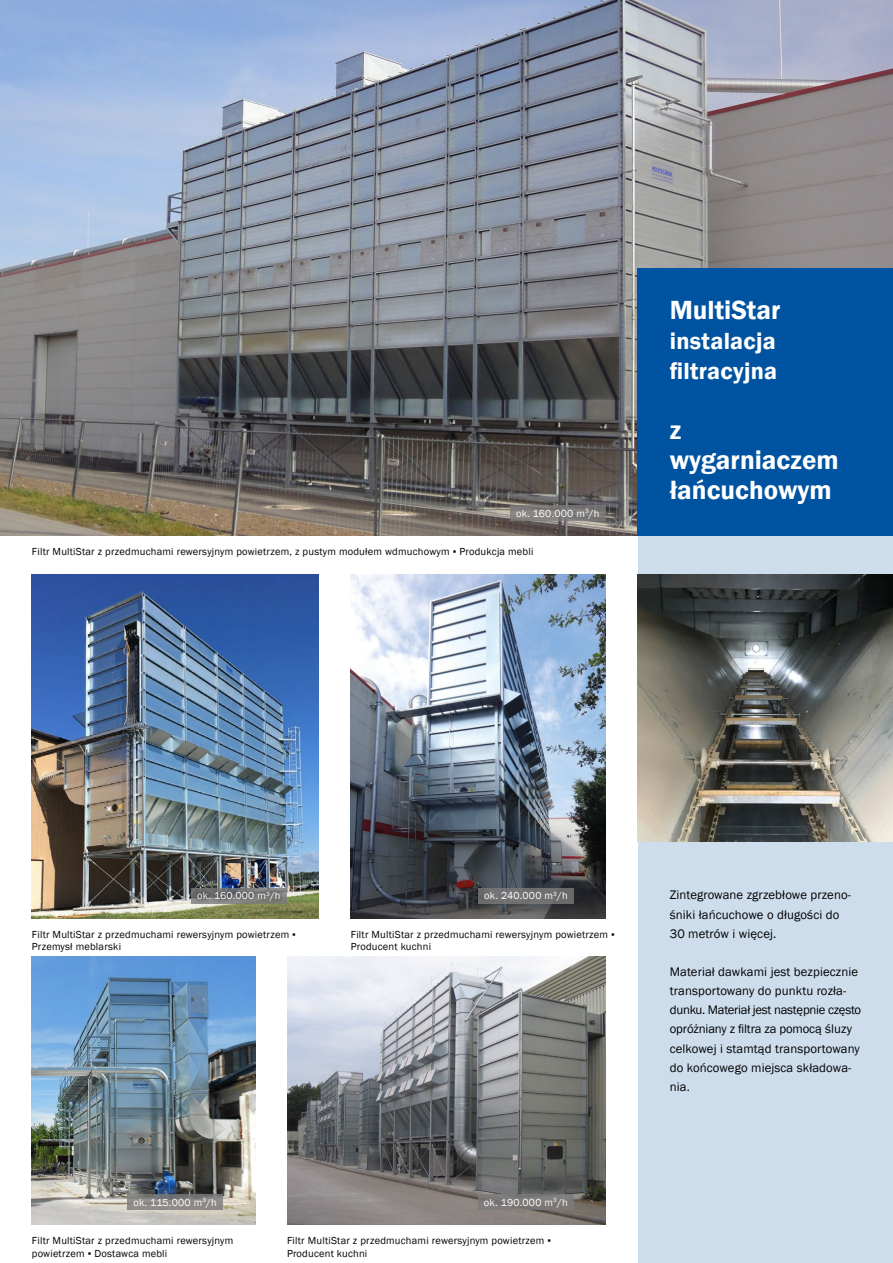
<style>
.page{position:relative;width:893px;height:1263px;background:#fff}
.page>*{position:absolute;margin:0;border:0;box-sizing:border-box;transform-origin:0 0}
.t1{font:600 27px/30px "Franklin Gothic";color:#fff}
.t2{font:600 24px/30px "Franklin Gothic";letter-spacing:.01em;color:#fff}
.t3{font:12.75px/19.2px "Franklin Gothic";letter-spacing:.01em;color:#000}
.t4{font:10.5px/12.8px "Franklin Gothic";letter-spacing:.02em;color:#000}
.t5{font:10.5px "Franklin Gothic";letter-spacing:.02em;color:#fff}
</style>
<div class="page">
<div style="left:638px;top:536px;width:255px;height:727px;background:#cdddec"></div>
<img style="left:0;top:0;width:638px;height:536px">
<img style="left:32px;top:574px;width:287px;height:344px">
<img style="left:351px;top:574px;width:255px;height:344px">
<img style="left:287px;top:957px;width:319px;height:268px">
<img style="left:32px;top:957px;width:223px;height:268px">
<svg style="left:638px;top:0;width:255px;height:268px;background:#9d9ba2"></svg>
<img style="left:638px;top:574px;width:255px;height:268px">
<svg style="left:128px;top:1194px;width:95px;height:15px"></svg>
<div style="left:478px;top:1194px;width:96px;height:15px;background:#7c7b7b"></div>
<div style="left:478px;top:888px;width:96px;height:15px;background:#707071"></div>
<svg style="left:191px;top:888px;width:96px;height:15px"></svg>
<div style="left:510px;top:505px;width:96px;height:16px;background:#7c7b7b"></div>
<svg style="left:193px;top:887px;width:91px;height:18px;background:#767674"></svg>
<div style="left:638px;top:268px;width:255px;height:268px;background:#0053a1"></div>
<p class="t5" style="left:516px;top:507px;width:85px">ok. 160.000 m<sup>3</sup>/h</p>
<p class="t4" style="left:32px;top:545px;width:503px">Filtr MultiStar z przedmuchami rewersyjnym powietrzem, z pustym modułem wdmuchowym ▪ Produkcja mebli</p>
<h1 class="t1" style="left:670px;top:295px;width:112px">MultiStar</h1>
<h2 class="t2" style="left:670px;top:326px;width:109px">instalacja filtracyjna</h2>
<h1 class="t1" style="left:670px;top:415px;width:170px">z wygarniaczem łańcuchowym</h1>
<p class="t5" style="left:197px;top:889px;width:85px">ok. 160.000 m<sup>3</sup>/h</p>
<p class="t5" style="left:484px;top:889px;width:85px">ok. 240.000 m<sup>3</sup>/h</p>
<p class="t4" style="left:32px;top:928px;width:266px">Filtr MultiStar z przedmuchami rewersyjnym powietrzem ▪<br>Przemysł meblarski</p>
<p class="t4" style="left:351px;top:928px;width:266px">Filtr MultiStar z przedmuchami rewersyjnym powietrzem ▪<br>Producent kuchni</p>
<p class="t5" style="left:133px;top:1195px;width:85px">ok. 115.000 m<sup>3</sup>/h</p>
<p class="t5" style="left:484px;top:1195px;width:85px">ok. 190.000 m<sup>3</sup>/h</p>
<p class="t4" style="left:32px;top:1234px;width:203px">Filtr MultiStar z przedmuchami rewersyjnym powietrzem ▪ Dostawca mebli</p>
<p class="t4" style="left:287px;top:1234px;width:266px">Filtr MultiStar z przedmuchami rewersyjnym powietrzem ▪<br>Producent kuchni</p>
<p class="t3" style="left:670px;top:886px;width:183px">Zintegrowane zgrzebłowe przeno&shy;śniki łańcuchowe o długości do<br>30 metrów i więcej.</p>
<p class="t3" style="left:670px;top:962px;width:193px">Materiał dawkami jest bezpiecznie transportowany do punktu rozła&shy;dunku. Materiał jest następnie często opróżniany z filtra za pomocą śluzy celkowej i stamtąd transportowany do końcowego miejsca składowa&shy;nia.</p>
</div>
